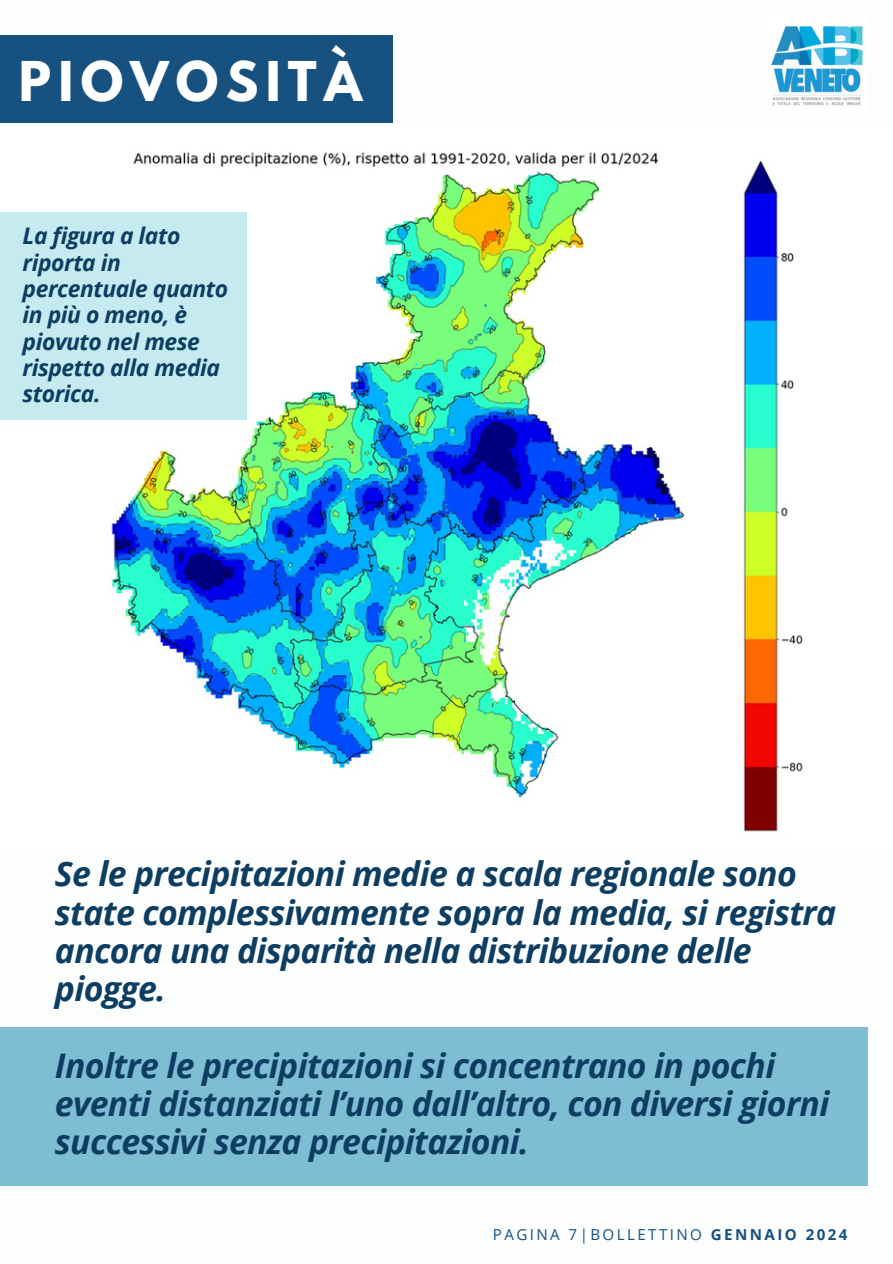
<style>
.page{position:relative;width:893px;height:1264px;background:#fff}
.page>*{position:absolute;margin:0;border:0;box-sizing:border-box;transform-origin:0 0}
.t1{font:700 48.45px "League Spartan";letter-spacing:.15em;color:#fff}
.t2{font:italic 700 33.75px/38.2px "Open Sans";letter-spacing:-.02em;color:#0e3d62}
.t3{font:italic 700 22.8px/26.2px "Open Sans";letter-spacing:-.02em;color:#0e3d62}
.t4{font:15.15px "Open Sans";letter-spacing:.16em;color:#16517f}
.s1{font-weight:700}
</style>
<div class="page">
<img style="left:771px;top:26px;width:92px;height:80px">
<div style="left:0;top:35px;width:392px;height:89px;background:#16517f"></div>
<div style="left:0;top:1027px;width:867px;height:158px;background:#7ebed3"></div>
<img style="left:0;top:152px;width:803px;height:680px">
<div style="left:0;top:212px;width:247px;height:207px;background:#c5ebf1"></div>
<h1 class="t1" style="left:19px;top:57px;width:345px">PIOVOSITÀ</h1>
<p class="t3" style="left:23px;top:222px;width:207px">La figura a lato riporta in percentuale quanto in più o meno, è piovuto nel mese rispetto alla media storica.</p>
<p class="t2" style="left:55px;top:854px;width:782px">Se le precipitazioni medie a scala regionale sono state complessivamente sopra la media, si registra ancora una disparità nella distribuzione delle piogge.</p>
<p class="t2" style="left:55px;top:1045px;width:775px">Inoltre le precipitazioni si concentrano in pochi eventi distanziati l’uno dall’altro, con diversi giorni successivi senza precipitazioni.</p>
<p class="t4" style="left:493px;top:1223px;width:356px">PAGINA 7|BOLLETTINO <span class="s1">GENNAIO 2024</span></p>
</div>
